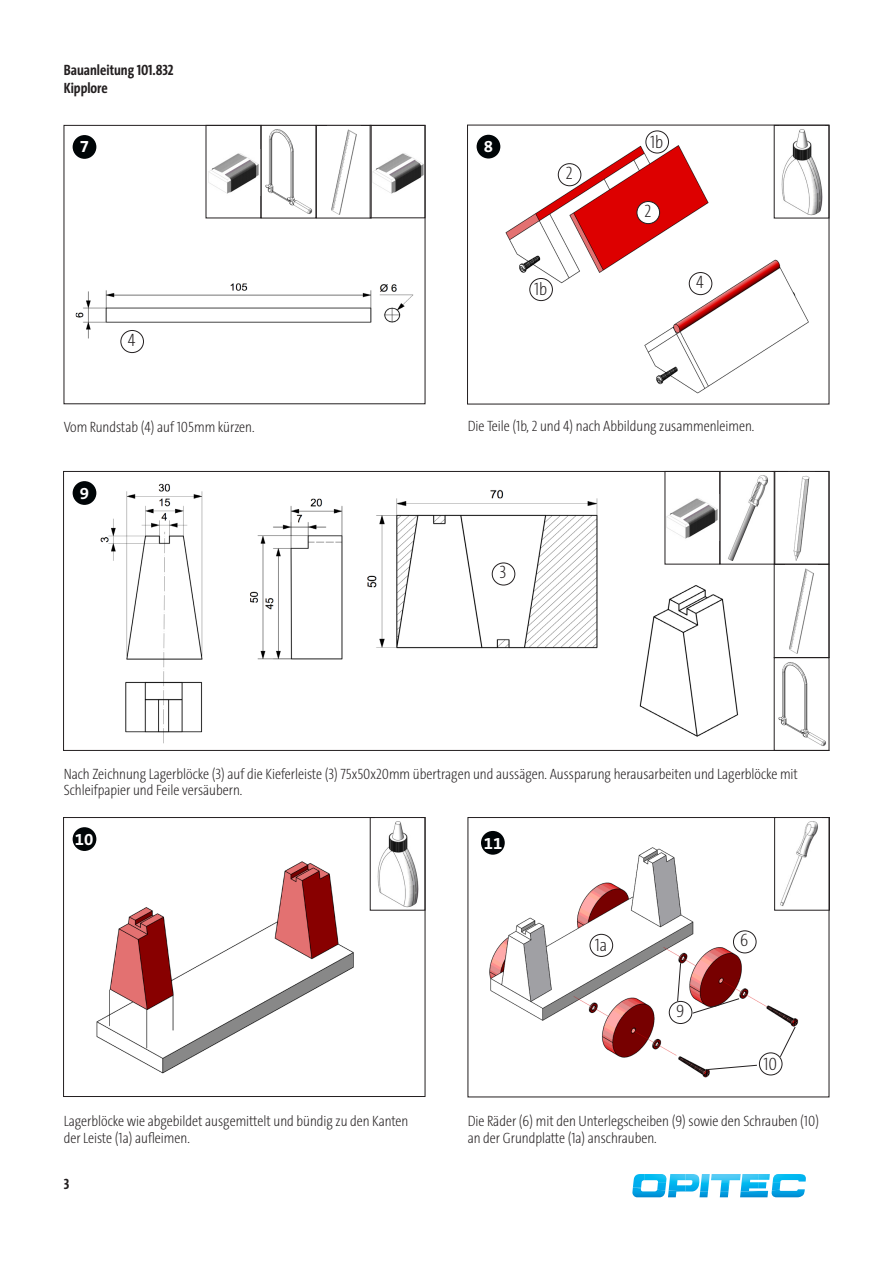
<style>
.page{position:relative;width:893px;height:1263px;background:#fff}
.page>*{position:absolute;margin:0;border:0;box-sizing:border-box;transform-origin:0 0}
.t1{font:200 18px "The Sans Cd LF2";color:#231f20}
.t2{font:700 16.8px "The Sans B W7";color:#fff}
.Anleitung-Info{font:200 15px/16.5px "The Sans Cd LF2";color:#231f20}
.Beschreibung_linksbü{font:700 15px "The Sans Cd LF7";color:#231f20}
</style>
<div class="page">
<svg style="left:632px;top:1174px;width:174px;height:24px"></svg>
<img style="left:505px;top:130px;width:204px;height:156px">
<div style="left:476px;top:134px;width:25px;height:25px;background:#000507;border-radius:50%"></div>
<div style="left:475px;top:133px;width:27px;height:27px;border:2px solid #fff;border-radius:50%"></div>
<img style="left:372px;top:153px;width:51px;height:41px">
<img style="left:331px;top:129px;width:26px;height:86px">
<div style="left:316px;top:125px;width:55px;height:93px;border:1px solid #231f20"></div>
<img style="left:265px;top:129px;width:48px;height:85px">
<div style="left:261px;top:125px;width:55px;height:93px;border:1px solid #231f20"></div>
<img style="left:208px;top:153px;width:51px;height:41px">
<div style="left:206px;top:125px;width:55px;height:93px;border:1px solid #231f20"></div>
<div style="left:72px;top:134px;width:25px;height:26px;background:#000507;border-radius:50%"></div>
<div style="left:71px;top:133px;width:27px;height:27px;border:2px solid #fff;border-radius:50%"></div>
<img style="left:96px;top:861px;width:258px;height:213px">
<div style="left:63px;top:817px;width:362px;height:280px;border:1px solid #231f20"></div>
<div style="left:72px;top:826px;width:25px;height:26px;background:#000507;border-radius:50%"></div>
<div style="left:71px;top:825px;width:27px;height:28px;border:2px solid #fff;border-radius:50%"></div>
<img style="left:781px;top:129px;width:42px;height:87px">
<img style="left:489px;top:847px;width:323px;height:231px">
<img style="left:777px;top:821px;width:41px;height:87px">
<div style="left:774px;top:817px;width:56px;height:93px;border:1px solid #231f20"></div>
<div style="left:480px;top:830px;width:26px;height:25px;background:#000507;border-radius:50%"></div>
<div style="left:479px;top:829px;width:27px;height:27px;border:2px solid #fff;border-radius:50%"></div>
<div style="left:72px;top:480px;width:25px;height:26px;background:#000507;border-radius:50%"></div>
<div style="left:71px;top:479px;width:27px;height:28px;border:2px solid #fff;border-radius:50%"></div>
<img style="left:75px;top:283px;width:339px;height:56px">
<div style="left:558px;top:163px;width:23px;height:23px;border:1px solid #231f20;border-radius:50%"></div>
<div style="left:637px;top:201px;width:23px;height:23px;background:#fff;border-radius:50%"></div>
<div style="left:637px;top:201px;width:23px;height:23px;border:1px solid #231f20;border-radius:50%"></div>
<div style="left:529px;top:278px;width:24px;height:23px;border:1px solid #231f20;border-radius:50%"></div>
<div style="left:645px;top:131px;width:24px;height:22px;border:1px solid #231f20;border-radius:50%"></div>
<img style="left:793px;top:475px;width:17px;height:86px">
<img style="left:789px;top:568px;width:25px;height:86px">
<img style="left:100px;top:483px;width:243px;height:261px">
<img style="left:367px;top:489px;width:231px;height:160px">
<img style="left:639px;top:585px;width:100px;height:152px">
<img style="left:778px;top:662px;width:48px;height:84px">
<img style="left:728px;top:475px;width:40px;height:86px">
<div style="left:720px;top:471px;width:55px;height:93px;border:1px solid #231f20"></div>
<img style="left:667px;top:498px;width:51px;height:41px">
<div style="left:665px;top:471px;width:55px;height:93px;border:1px solid #231f20"></div>
<div style="left:492px;top:563px;width:23px;height:22px;border:1px solid #231f20;border-radius:50%"></div>
<div style="left:121px;top:330px;width:22px;height:23px;background:#fff;border-radius:50%"></div>
<div style="left:120px;top:330px;width:24px;height:23px;border:1px solid #231f20;border-radius:50%"></div>
<img style="left:377px;top:821px;width:42px;height:87px">
<div style="left:590px;top:934px;width:23px;height:23px;border:1px solid #231f20;border-radius:50%"></div>
<img style="left:638px;top:257px;width:171px;height:137px">
<div style="left:689px;top:273px;width:23px;height:22px;background:#fff;border-radius:50%"></div>
<div style="left:689px;top:272px;width:23px;height:23px;border:1px solid #231f20;border-radius:50%"></div>
<div style="left:733px;top:930px;width:23px;height:23px;border:1px solid #231f20;border-radius:50%"></div>
<div style="left:669px;top:1001px;width:23px;height:23px;border:1px solid #231f20;border-radius:50%"></div>
<svg style="left:677px;top:963px;width:4px;height:39px"></svg>
<svg style="left:692px;top:998px;width:47px;height:16px"></svg>
<div style="left:759px;top:1052px;width:23px;height:23px;border:1px solid #231f20;border-radius:50%"></div>
<svg style="left:708px;top:1065px;width:49px;height:5px"></svg>
<svg style="left:780px;top:1026px;width:16px;height:31px"></svg>
<p class="Beschreibung_linksbü" style="left:64px;top:60px;width:111px">Bauanleitung 101.832</p>
<p class="Beschreibung_linksbü" style="left:64px;top:78px;width:46px">Kipplore</p>
<p class="t2" style="left:80px;top:136px;width:11px">7</p>
<p class="t2" style="left:484px;top:136px;width:11px">8</p>
<p class="t1" style="left:128px;top:328px;width:9px">4</p>
<p class="t1" style="left:566px;top:161px;width:8px">2</p>
<p class="t1" style="left:534px;top:278px;width:15px">1b</p>
<p class="t1" style="left:650px;top:130px;width:15px">1b</p>
<p class="t1" style="left:644px;top:199px;width:8px">2</p>
<p class="t1" style="left:696px;top:270px;width:9px">4</p>
<p class="Anleitung-Info" style="left:64px;top:418px;width:192px">Vom Rundstab (4) auf 105mm kürzen.</p>
<p class="Anleitung-Info" style="left:468px;top:418px;width:288px">Die Teile (1b, 2 und 4) nach Abbildung zusammenleimen.</p>
<p class="t2" style="left:80px;top:482px;width:11px">9</p>
<p class="t1" style="left:500px;top:561px;width:8px">3</p>
<p class="Anleitung-Info" style="left:64px;top:765px;width:736px">Nach Zeichnung Lagerblöcke (3) auf die Kieferleiste (3) 75x50x20mm übertragen und aussägen. Aussparung herausarbeiten und Lagerblöcke mit<br>Schleifpapier und Feile versäubern.</p>
<p class="t2" style="left:75px;top:828px;width:20px">10</p>
<p class="t2" style="left:484px;top:832px;width:20px">11</p>
<p class="t1" style="left:595px;top:933px;width:14px">1a</p>
<p class="t1" style="left:676px;top:999px;width:10px">9</p>
<p class="t1" style="left:740px;top:928px;width:10px">6</p>
<p class="t1" style="left:763px;top:1052px;width:15px">10</p>
<p class="Anleitung-Info" style="left:64px;top:1113px;width:346px">Lagerblöcke wie abgebildet ausgemittelt und bündig zu den Kanten der Leiste (1a) aufleimen.</p>
<p class="Anleitung-Info" style="left:468px;top:1113px;width:353px">Die Räder (6) mit den Unterlegscheiben (9) sowie den Schrauben (10) an der Grundplatte (1a) anschrauben.</p>
<p class="Beschreibung_linksbü" style="left:64px;top:1174px;width:7px">3</p>
</div>
